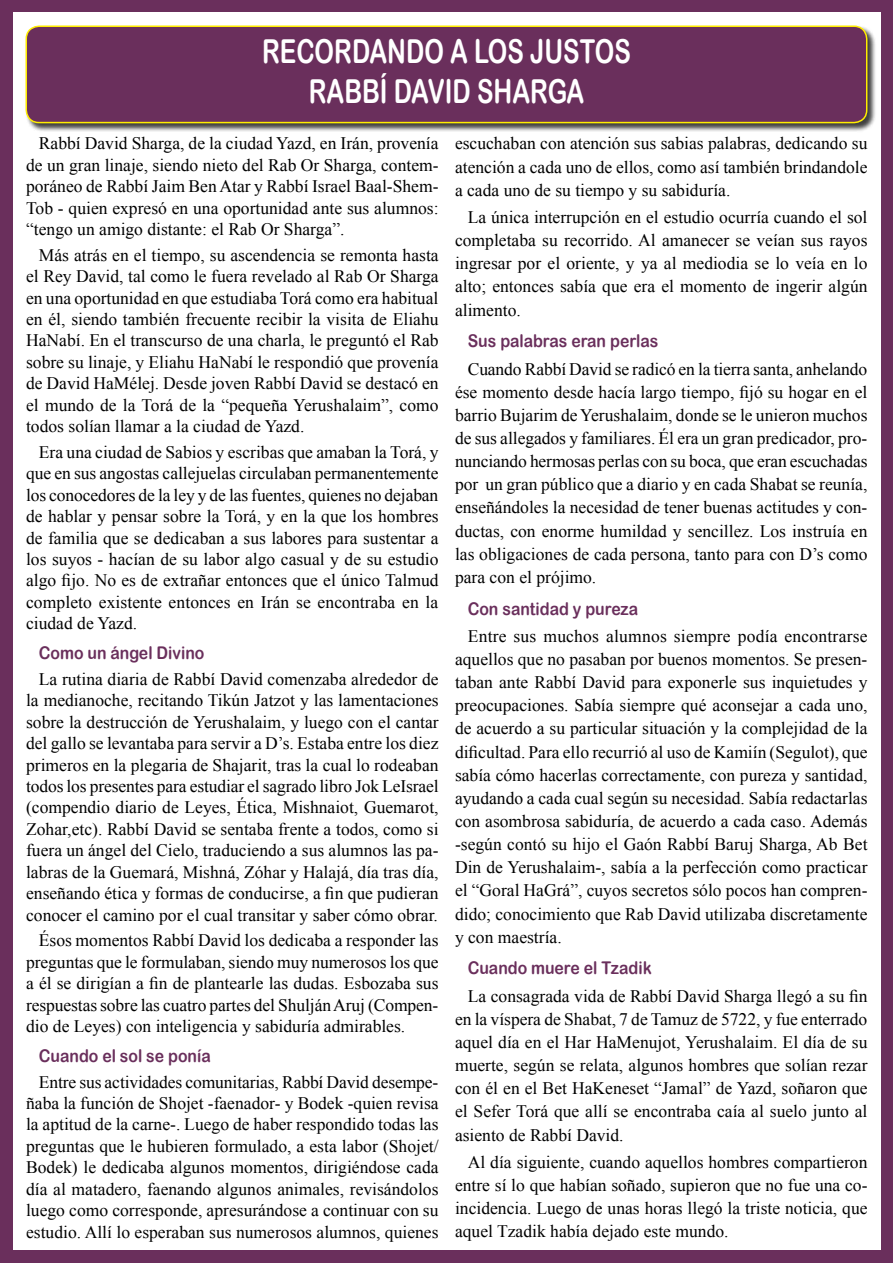
<style>
.page{position:relative;width:893px;height:1263px;background:#6a2f5c}
.page>*{position:absolute;margin:0;border:0;box-sizing:border-box;transform-origin:0 0}
.t1{font:33px/39.6px "Arial Rounded MT Bold";color:#fff;text-align:center;scale:.75 1}
.t2{font:17.55px/21.5px "Times New Roman";color:#000;text-align:justify}
.t3{font:17.55px "Arial Rounded MT Bold";color:#6a2f5c;scale:.9 1}
</style>
<div class="page">
<div style="left:13px;top:13px;width:867px;height:1237px;background:#fff"></div>
<div style="left:25px;top:25px;width:857px;height:113px;background:#000;opacity:.75"></div>
<div style="left:26px;top:26px;width:841px;height:97px;background:#6a2f5c;border-radius:13px"></div>
<div style="left:26px;top:26px;width:841px;height:97px;border:2px solid #ffed00;border-radius:13px"></div>
<h1 class="t1" style="left:262px;top:31px;width:493px">RECORDANDO A LOS JUSTOS<br>Rabbí David Sharga</h1>
<p class="t2" style="left:26px;top:132px;width:414px;text-indent:13px">Rabbí David Sharga, de la ciudad Yazd, en Irán, provenía de un gran linaje, siendo nieto del Rab Or Sharga, contem&shy;poráneo de Rabbí Jaim Ben Atar y Rabbí Israel Baal-Shem-Tob - quien expresó en una oportunidad ante sus alumnos: “tengo un amigo distante: el Rab Or Sharga”.</p>
<p class="t2" style="left:26px;top:244px;width:414px;text-indent:13px">Más atrás en el tiempo, su ascendencia se remonta hasta el Rey David, tal como le fuera revelado al Rab Or Sharga en una oportunidad en que estudiaba Torá como era habitual en él, siendo también frecuente recibir la visita de Eliahu HaNabí. En el transcurso de una charla, le preguntó el Rab sobre su linaje, y Eliahu HaNabí le respondió que provenía de David HaMélej. Desde joven Rabbí David se destacó en el mundo de la Torá de la “pequeña Yerushalaim”, como todos solían llamar a la ciudad de Yazd.</p>
<p class="t2" style="left:26px;top:441px;width:414px;text-indent:13px">Era una ciudad de Sabios y escribas que amaban la Torá, y que en sus angostas callejuelas circulaban permanentemente los conocedores de la ley y de las fuentes, quienes no dejaban de hablar y pensar sobre la Torá, y en la que los hombres de familia que se dedicaban a sus labores para sustentar a los suyos - hacían de su labor algo casual y de su estudio algo fijo. No es de extrañar entonces que el único Talmud completo existente entonces en Irán se encontraba en la ciudad de Yazd.</p>
<p class="t3" style="left:39px;top:642px;width:186px">Como un ángel Divino</p>
<p class="t2" style="left:26px;top:668px;width:414px;text-indent:13px">La rutina diaria de Rabbí David comenzaba alrededor de la medianoche, recitando Tikún Jatzot y las lamentaciones sobre la destrucción de Yerushalaim, y luego con el cantar del gallo se levantaba para servir a D’s. Estaba entre los diez primeros en la plegaria de Shajarit, tras la cual lo rodeaban todos los presentes para estudiar el sagrado libro Jok LeIsrael (compendio diario de Leyes, Ética, Mishnaiot, Guemarot, Zohar,etc). Rabbí David se sentaba frente a todos, como si fuera un ángel del Cielo, traduciendo a sus alumnos las pa&shy;labras de la Guemará, Mishná, Zóhar y Halajá, día tras día, enseñando ética y formas de conducirse, a fin que pudieran conocer el camino por el cual transitar y saber cómo obrar.</p>
<p class="t2" style="left:26px;top:929px;width:414px;text-indent:13px">Ésos momentos Rabbí David los dedicaba a responder las preguntas que le formulaban, siendo muy numerosos los que a él se dirigían a fin de plantearle las dudas. Esbozaba sus respuestas sobre las cuatro partes del Shulján Aruj (Compen&shy;dio de Leyes) con inteligencia y sabiduría admirables.</p>
<p class="t3" style="left:39px;top:1045px;width:193px">Cuando el sol se ponía</p>
<p class="t2" style="left:26px;top:1071px;width:414px;text-indent:13px">Entre sus actividades comunitarias, Rabbí David desempe&shy;ñaba la función de Shojet -faenador- y Bodek -quien revisa la aptitud de la carne-. Luego de haber respondido todas las preguntas que le hubieren formulado, a esta labor (Shojet/ Bodek) le dedicaba algunos momentos, dirigiéndose cada día al matadero, faenando algunos animales, revisándolos luego como corresponde, apresurándose a continuar con su estudio. Allí lo esperaban sus numerosos alumnos, quienes</p>
<p class="t2" style="left:455px;top:132px;width:414px;line-height:23.1px">escuchaban con atención sus sabias palabras, dedicando su atención a cada uno de ellos, como así también brindandole a cada uno de su tiempo y su sabiduría.</p>
<p class="t2" style="left:455px;top:205px;width:414px;line-height:23.1px;text-indent:13px">La única interrupción en el estudio ocurría cuando el sol completaba su recorrido. Al amanecer se veían sus rayos ingresar por el oriente, y ya al mediodia se lo veía en lo alto; entonces sabía que era el momento de ingerir algún alimento.</p>
<p class="t3" style="left:468px;top:331px;width:213px">Sus palabras eran perlas</p>
<p class="t2" style="left:455px;top:357px;width:414px;line-height:23.1px;text-indent:13px">Cuando Rabbí David se radicó en la tierra santa, anhelando ése momento desde hacía largo tiempo, fijó su hogar en el barrio Bujarim de Yerushalaim, donde se le unieron muchos de sus allegados y familiares. Él era un gran predicador, pro&shy;nunciando hermosas perlas con su boca, que eran escuchadas por un gran público que a diario y en cada Shabat se reunía, enseñándoles la necesidad de tener buenas actitudes y con&shy;ductas, con enorme humildad y sencillez. Los instruía en las obligaciones de cada persona, tanto para con D’s como para con el prójimo.</p>
<p class="t3" style="left:468px;top:598px;width:191px">Con santidad y pureza</p>
<p class="t2" style="left:455px;top:624px;width:414px;line-height:23.1px;text-indent:13px">Entre sus muchos alumnos siempre podía encontrarse aquellos que no pasaban por buenos momentos. Se presen&shy;taban ante Rabbí David para exponerle sus inquietudes y preocupaciones. Sabía siempre qué aconsejar a cada uno, de acuerdo a su particular situación y la complejidad de la dificultad. Para ello recurrió al uso de Kamiín (Segulot), que sabía cómo hacerlas correctamente, con pureza y santidad, ayudando a cada cual según su necesidad. Sabía redactarlas con asombrosa sabiduría, de acuerdo a cada caso. Además -según contó su hijo el Gaón Rabbí Baruj Sharga, Ab Bet Din de Yerushalaim-, sabía a la perfección como practicar el “Goral HaGrá”, cuyos secretos sólo pocos han compren&shy;dido; conocimiento que Rab David utilizaba discretamente y con maestría.</p>
<p class="t3" style="left:468px;top:958px;width:206px">Cuando muere el Tzadik</p>
<p class="t2" style="left:455px;top:984px;width:414px;line-height:23.1px;text-indent:13px">La consagrada vida de Rabbí David Sharga llegó a su fin en la víspera de Shabat, 7 de Tamuz de 5722, y fue enterrado aquel día en el Har HaMenujot, Yerushalaim. El día de su muerte, según se relata, algunos hombres que solían rezar con él en el Bet HaKeneset “Jamal” de Yazd, soñaron que el Sefer Torá que allí se encontraba caía al suelo junto al asiento de Rabbí David.</p>
<p class="t2" style="left:455px;top:1150px;width:414px;line-height:23.1px;text-indent:13px">Al día siguiente, cuando aquellos hombres compartieron entre sí lo que habían soñado, supieron que no fue una co&shy;incidencia. Luego de unas horas llegó la triste noticia, que aquel Tzadik había dejado este mundo.</p>
</div>
